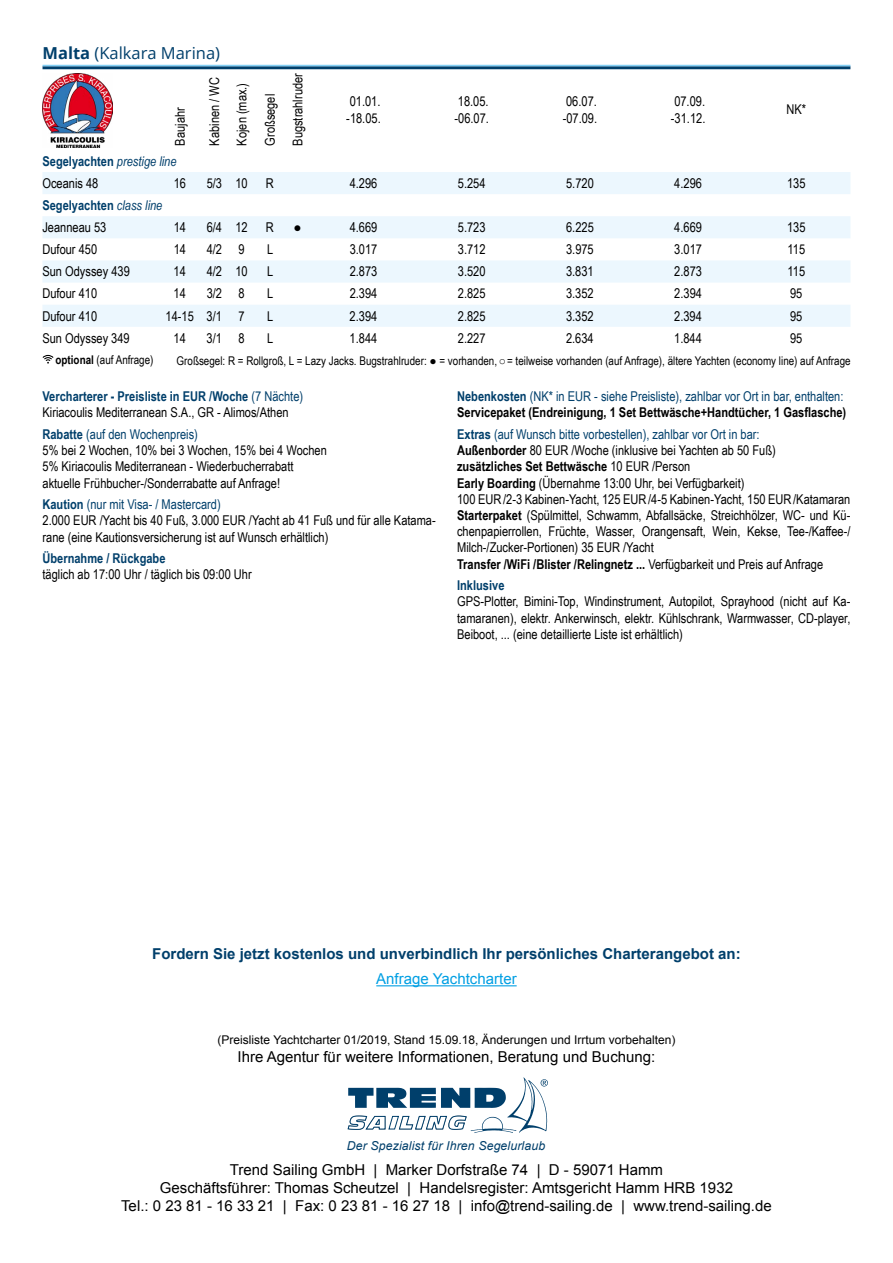
<style>
.page{position:relative;width:893px;height:1263px;background:#fff}
.page>*{position:absolute;margin:0;border:0;box-sizing:border-box;transform-origin:0 0}
.t1{font:16.5px "Open Sans";color:#003f6b}
.t2{font:15px/18px "Arial";color:#000;text-align:center}
.t3{font:700 15px "Arial";color:#003f6b}
.t4{font:15px "Arial";color:#009fe3}
.t5{font:13.5px/16.2px "Arial Narrow";color:#000}
.t6{font:700 13.5px/16.2px "Arial Narrow";color:#000}
.t7{font:700 13.5px/22px "Arial Narrow";color:#003f6b}
.t8{font:13.5px "Arial";color:#000}
.t9{font:italic 12.3px "Arial";letter-spacing:.01em;color:#003f6b}
.t10{font:12px "Arial Narrow";color:#000}
.t11{font:12px "Arial";color:#000}
.s1{font-weight:700}
.s2{font-weight:400;font-style:italic}
.s3{font-weight:400;color:#000}
.s4{font-weight:700;color:#003f6b}
.s5{color:#003f6b}
.s6{font-weight:400;color:#003f6b}
</style>
<div class="page">
<svg style="left:42px;top:172px;width:808px;height:155px;fill:#ecf7fe"></svg>
<img style="left:43px;top:73px;width:69px;height:74px">
<hr style="left:43px;top:66px;width:807px;height:3px;background:#003f6b">
<hr style="left:43px;top:65px;width:807px;height:1px;background:#83d0f5">
<svg style="left:43px;top:355px;width:11px;height:9px"></svg>
<hr style="left:376px;top:985px;width:141px;height:1px;background:#009fe3">
<svg style="left:347px;top:1077px;width:201px;height:56px"></svg>
<p class="t1" style="left:43px;top:42px;width:179px"><span class="s1">Malta</span> (Kalkara Marina)</p>
<p class="t5" style="left:171px;top:146px;width:40px;rotate:-90deg">Baujahr</p>
<p class="t5" style="left:200px;top:146px;width:74px;line-height:27.8px;rotate:-90deg">Kabinen / WC<br>Kojen (max.)<br>Großsegel<br>Bugstrahlruder</p>
<p class="t5" style="left:346px;top:93px;width:36px">01.01. -18.05.</p>
<p class="t5" style="left:455px;top:93px;width:36px">18.05. -06.07.</p>
<p class="t5" style="left:563px;top:93px;width:36px">06.07. -07.09.</p>
<p class="t5" style="left:671px;top:93px;width:36px">07.09. -31.12.</p>
<p class="t5" style="left:786px;top:101px;width:21px">NK*</p>
<p class="t7" style="left:42px;top:149px;width:136px">Segelyachten <span class="s2">prestige line<br></span><span class="s3">Oceanis 48</span></p>
<p class="t5" style="left:174px;top:174px;width:14px">16</p>
<p class="t5" style="left:207px;top:174px;width:43px">5/3 10</p>
<p class="t5" style="left:266px;top:174px;width:9px">R</p>
<p class="t5" style="left:350px;top:174px;width:29px">4.296</p>
<p class="t5" style="left:458px;top:174px;width:29px">5.254</p>
<p class="t5" style="left:566px;top:174px;width:29px">5.720</p>
<p class="t5" style="left:674px;top:174px;width:29px">4.296</p>
<p class="t5" style="left:787px;top:174px;width:20px">135</p>
<p class="t7" style="left:42px;top:194px;width:121px">Segelyachten <span class="s2">class line<br></span><span class="s3">Jeanneau 53</span></p>
<p class="t5" style="left:174px;top:219px;width:14px">14</p>
<p class="t5" style="left:207px;top:219px;width:43px">6/4 12</p>
<p class="t5" style="left:266px;top:219px;width:9px">R</p>
<p class="t8" style="left:293px;top:218px;width:10px">●</p>
<p class="t5" style="left:350px;top:219px;width:29px">4.669</p>
<p class="t5" style="left:458px;top:219px;width:29px">5.723</p>
<p class="t5" style="left:566px;top:219px;width:29px">6.225</p>
<p class="t5" style="left:674px;top:219px;width:29px">4.669</p>
<p class="t5" style="left:787px;top:219px;width:20px">135</p>
<p class="t5" style="left:42px;top:241px;width:56px">Dufour 450</p>
<p class="t5" style="left:174px;top:241px;width:14px">14</p>
<p class="t5" style="left:207px;top:241px;width:39px">4/2 9</p>
<p class="t5" style="left:267px;top:241px;width:8px">L</p>
<p class="t5" style="left:350px;top:241px;width:29px">3.017</p>
<p class="t5" style="left:458px;top:241px;width:29px">3.712</p>
<p class="t5" style="left:566px;top:241px;width:29px">3.975</p>
<p class="t5" style="left:674px;top:241px;width:29px">3.017</p>
<p class="t5" style="left:787px;top:241px;width:19px">115</p>
<p class="t5" style="left:42px;top:263px;width:89px">Sun Odyssey 439</p>
<p class="t5" style="left:174px;top:263px;width:14px">14</p>
<p class="t5" style="left:207px;top:263px;width:43px">4/2 10</p>
<p class="t5" style="left:267px;top:263px;width:8px">L</p>
<p class="t5" style="left:350px;top:263px;width:29px">2.873</p>
<p class="t5" style="left:458px;top:263px;width:29px">3.520</p>
<p class="t5" style="left:566px;top:263px;width:29px">3.831</p>
<p class="t5" style="left:674px;top:263px;width:29px">2.873</p>
<p class="t5" style="left:787px;top:263px;width:19px">115</p>
<p class="t5" style="left:42px;top:285px;width:56px">Dufour 410</p>
<p class="t5" style="left:174px;top:285px;width:14px">14</p>
<p class="t5" style="left:207px;top:285px;width:39px">3/2 8</p>
<p class="t5" style="left:267px;top:285px;width:8px">L</p>
<p class="t5" style="left:350px;top:285px;width:29px">2.394</p>
<p class="t5" style="left:458px;top:285px;width:29px">2.825</p>
<p class="t5" style="left:566px;top:285px;width:29px">3.352</p>
<p class="t5" style="left:674px;top:285px;width:29px">2.394</p>
<p class="t5" style="left:790px;top:285px;width:14px">95</p>
<p class="t5" style="left:42px;top:307px;width:56px">Dufour 410</p>
<p class="t5" style="left:166px;top:307px;width:80px">14-15 3/1 7</p>
<p class="t5" style="left:267px;top:307px;width:8px">L</p>
<p class="t5" style="left:350px;top:307px;width:29px">2.394</p>
<p class="t5" style="left:458px;top:307px;width:29px">2.825</p>
<p class="t5" style="left:566px;top:307px;width:29px">3.352</p>
<p class="t5" style="left:674px;top:307px;width:29px">2.394</p>
<p class="t5" style="left:790px;top:307px;width:14px">95</p>
<p class="t5" style="left:42px;top:329px;width:89px">Sun Odyssey 349</p>
<p class="t5" style="left:174px;top:329px;width:14px">14</p>
<p class="t5" style="left:207px;top:329px;width:39px">3/1 8</p>
<p class="t5" style="left:267px;top:329px;width:8px">L</p>
<p class="t5" style="left:350px;top:329px;width:29px">1.844</p>
<p class="t5" style="left:458px;top:329px;width:29px">2.227</p>
<p class="t5" style="left:566px;top:329px;width:29px">2.634</p>
<p class="t5" style="left:674px;top:329px;width:29px">1.844</p>
<p class="t5" style="left:790px;top:329px;width:14px">95</p>
<p class="t10" style="left:177px;top:352px;width:675px">Großsegel: R = Rollgroß, L = Lazy Jacks. Bugstrahlruder: <span class="s1">●</span> = vorhanden, <span class="s1">○</span>= teilweise vorhanden (auf Anfrage), ältere Yachten (economy line) auf Anfrage</p>
<p class="t10" style="left:56px;top:351px;width:99px"><span class="s1">optional</span> (auf Anfrage)</p>
<p class="t5" style="left:43px;top:388px;width:262px"><span class="s4">Vercharterer - Preisliste in EUR /Woche</span> <span class="s5">(7 Nächte)<br></span>Kiriacoulis Mediterranean S.A., GR - Alimos/Athen</p>
<p class="t5" style="left:43px;top:426px;width:286px"><span class="s4">Rabatte</span> <span class="s5">(auf den Wochenpreis)<br></span>5% bei 2 Wochen, 10% bei 3 Wochen, 15% bei 4 Wochen 5% Kiriacoulis Mediterranean - Wiederbucherrabatt aktuelle Frühbucher-/Sonderrabatte auf Anfrage!</p>
<p class="t5" style="left:43px;top:496px;width:395px"><span class="s4">Kaution</span> <span class="s5">(nur mit Visa- / Mastercard)<br></span>2.000 EUR /Yacht bis 40 Fuß, 3.000 EUR /Yacht ab 41 Fuß und für alle Katama&shy;rane (eine Kautionsversicherung ist auf Wunsch erhältlich)</p>
<p class="t7" style="left:43px;top:547px;width:125px">Übernahme / Rückgabe</p>
<p class="t5" style="left:43px;top:566px;width:211px">täglich ab 17:00 Uhr / täglich bis 09:00 Uhr</p>
<p class="t6" style="left:457px;top:388px;width:391px"><span class="s5">Nebenkosten</span> <span class="s6">(NK* in EUR - siehe Preisliste), zahlbar vor Ort in bar, enthalten:<br></span>Servicepaket (Endreinigung, 1 Set Bettwäsche+Handtücher, 1 Gasflasche)</p>
<p class="t5" style="left:457px;top:426px;width:395px"><span class="s4">Extras</span> <span class="s5">(auf Wunsch bitte vorbestellen), zahlbar vor Ort in bar:<br></span><span class="s1">Außenborder</span> 80 EUR /Woche (inklusive bei Yachten ab 50 Fuß)<br><span class="s1">zusätzliches Set Bettwäsche</span> 10 EUR /Person<br><span class="s1">Early Boarding</span> (Übernahme 13:00 Uhr, bei Verfügbarkeit)<br>100 EUR/2-3 Kabinen-Yacht, 125 EUR/4-5 Kabinen-Yacht, 150 EUR/Katamaran <span class="s1">Starterpaket</span> (Spülmittel, Schwamm, Abfallsäcke, Streichhölzer, WC- und Kü&shy;chenpapierrollen, Früchte, Wasser, Orangensaft, Wein, Kekse, Tee-/Kaffee-/ Milch-/Zucker-Portionen) 35 EUR /Yacht<br><span class="s1">Transfer /WiFi /Blister /Relingnetz ...</span> Verfügbarkeit und Preis auf Anfrage</p>
<p class="t7" style="left:457px;top:574px;width:49px">Inklusive</p>
<p class="t5" style="left:457px;top:593px;width:395px;text-align:justify">GPS-Plotter, Bimini-Top, Windinstrument, Autopilot, Sprayhood (nicht auf Ka&shy;tamaranen), elektr. Ankerwinsch, elektr. Kühlschrank, Warmwasser, CD-player, Beiboot, ... (eine detaillierte Liste ist erhältlich)</p>
<p class="t3" style="left:152px;top:944px;width:590px">Fordern Sie jetzt kostenlos und unverbindlich Ihr persönliches Charterangebot an:</p>
<p class="t4" style="left:376px;top:969px;width:142px">Anfrage Yachtcharter</p>
<p class="t11" style="left:218px;top:1032px;width:459px">(Preisliste Yachtcharter 01/2019, Stand 15.09.18, Änderungen und Irrtum vorbehalten)</p>
<p class="t2" style="left:238px;top:1048px;width:419px">Ihre Agentur für weitere Informationen, Beratung und Buchung:</p>
<p class="t9" style="left:347px;top:1137px;width:200px">Der Spezialist für Ihren Segelurlaub</p>
<p class="t2" style="left:121px;top:1160px;width:652px">Trend Sailing GmbH | Marker Dorfstraße 74 | D - 59071 Hamm<br>Geschäftsführer: Thomas Scheutzel | Handelsregister: Amtsgericht Hamm HRB 1932<br>Tel.: 0 23 81 - 16 33 21 | Fax: 0 23 81 - 16 27 18 | info@trend-sailing.de | www.trend-sailing.de</p>
</div>
